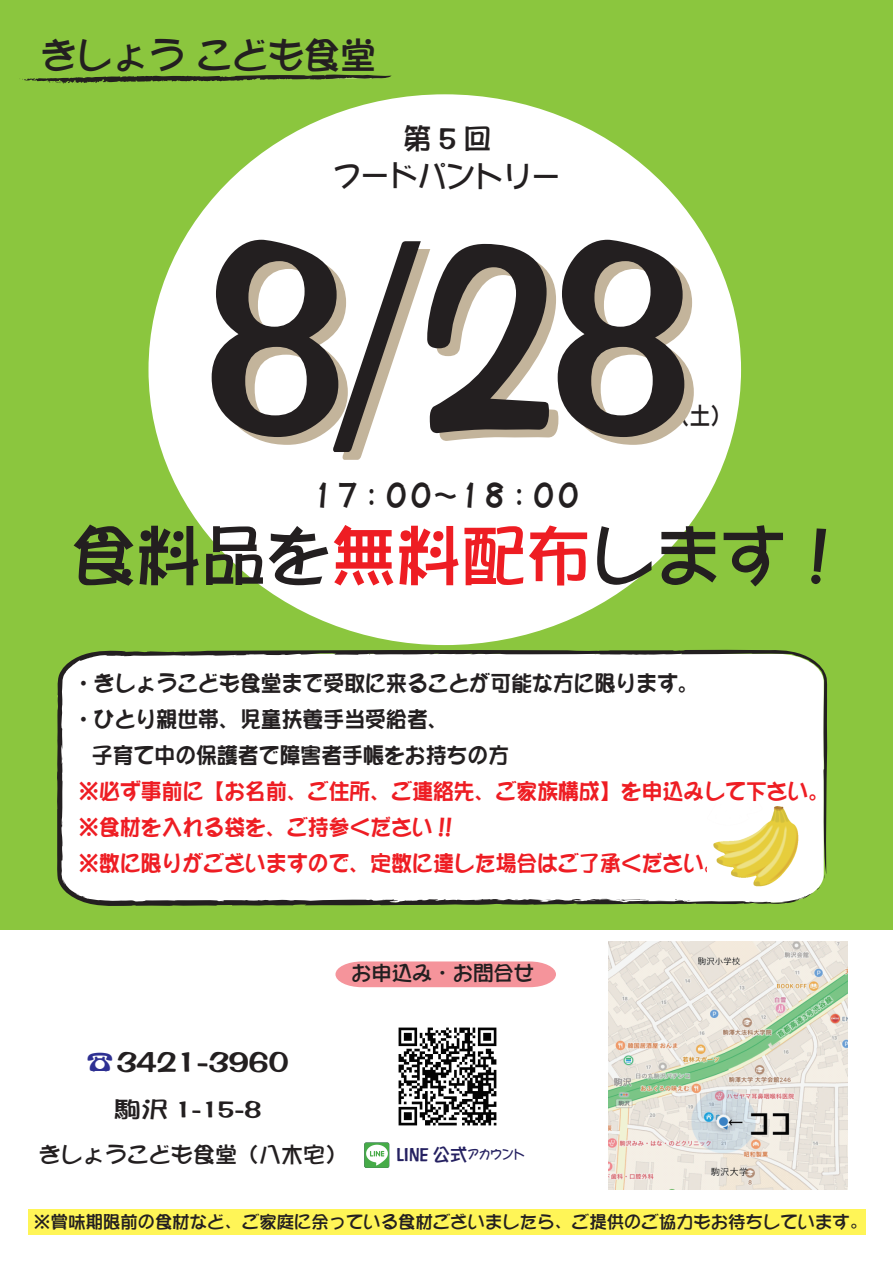
<style>
.page{position:relative;width:893px;height:1263px;background:#fff}
.page>*{position:absolute;margin:0;border:0;box-sizing:border-box;transform-origin:0 0}
.t1{font:251.55px "DFPPOP1 SB WINP RKSJ H";color:#231f20;scale:.88 1}
.t2{font:65.4px "DFPPOP1 SB WINP RKSJ H";color:#231f20}
.t3{font:36px "DFPPOP1 SB WINP RKSJ H";color:#231f20}
.t4{font:29.25px "DFPPOP1 SB WINP RKSJ H";color:#231f20;scale:.84 1}
.t5{font:28.5px/37.2px "DFPPOP1 SB WINP RKSJ H";color:#231f20;text-align:center}
.t6{font:27px "DFPPOP1 SB WINP RKSJ H";color:#231f20;scale:1.22 1}
.t7{font:24.3px "DFPPOP1 SB WINP RKSJ H";color:#231f20;scale:.84 1}
.t8{font:22.05px "DFPPOP1 SB WINP RKSJ H";color:#231f20;scale:1.22 1}
.t9{font:21.9px/36px "DFPOP1 W9 WINP RKSJ H";color:#ee1d23;scale:.95 1}
.t10{font:21.9px "DFPOP1 W9 WINP RKSJ H";color:#231f20;scale:.95 1}
.t11{font:21.6px "DFPPOP1 SB WINP RKSJ H";color:#231f20}
.t12{font:20.1px "DFPPOP1 SB WINP RKSJ H";color:#231f20}
.t13{font:18px "DFPPOP1 SB WINP RKSJ H";color:#252161;scale:.96 1}
.t14{font:17.25px "DFPPOP1 SB WINP RKSJ H";color:#231f20}
.s1{color:#ee1d23}
.s2{font-family:"Meiryo";font-size:25.5px;color:#2e3092}
.s3{font-size:12px}
</style>
<div class="page">
<div style="left:0;top:0;width:893px;height:930px;background:#8bc63e"></div>
<img style="left:609px;top:942px;width:238px;height:248px">
<div style="left:57px;top:650px;width:770px;height:256px;background:#fff"></div>
<svg style="left:815px;top:872px;width:10px;height:20px"></svg>
<svg style="left:655px;top:900px;width:12px;height:1px"></svg>
<div style="left:148px;top:94px;width:593px;height:551px;background:#fff;border-radius:50%"></div>
<svg style="left:19px;top:74px;width:373px;height:10px"></svg>
<svg style="left:335px;top:961px;width:221px;height:26px;background:#f59ba1"></svg>
<div style="left:28px;top:1209px;width:838px;height:26px;background:#fff557"></div>
<img style="left:364px;top:1142px;width:25px;height:26px">
<img style="left:707px;top:803px;width:94px;height:86px">
<img style="left:398px;top:1027px;width:99px;height:99px">
<h3 class="t3" style="left:41px;top:37px;width:337px">きしょう こども食堂</h3>
<h3 class="t5" style="left:332px;top:122px;width:230px">第5回<br>フードパントリー</h3>
<h1 class="t1" style="left:206px;top:211px;width:546px">8/28</h1>
<p class="t7" style="left:669px;top:404px;width:74px">（土）</p>
<h3 class="t4" style="left:310px;top:481px;width:323px">１７：００～１８：００</h3>
<h2 class="t2" style="left:71px;top:523px;width:781px">食料品を<span class="s1">無料配布</span>します！</h2>
<p class="t10" style="left:73px;top:672px;width:660px">・きしょうこども食堂まで受取に来ることが可能な方に限ります。</p>
<p class="t10" style="left:73px;top:708px;width:397px">・ひとり親世帯、児童扶養手当受給者、</p>
<p class="t10" style="left:92px;top:744px;width:441px">子育て中の保護者で障害者手帳をお持ちの方</p>
<p class="t9" style="left:78px;top:773px;width:792px">※必ず事前に【お名前、ご住所、ご連絡先、ご家族構成】を申込みして下さい。※食材を入れる袋を、ご持参ください !!<br>※数に限りがございますので、定数に達した場合はご了承ください。</p>
<p class="t12" style="left:351px;top:963px;width:185px">お申込み・お問合せ</p>
<p class="t6" style="left:87px;top:1049px;width:167px"><span class="s2">☎</span>3421-3960</p>
<p class="t8" style="left:114px;top:1098px;width:122px">駒沢 1-15-8</p>
<p class="t11" style="left:39px;top:1143px;width:310px">きしょうこども食堂（八木宅）</p>
<p class="t13" style="left:396px;top:1146px;width:136px">LINE 公式<span class="s3">アカウント</span></p>
<p class="t14" style="left:34px;top:1213px;width:835px">※賞味期限前の食材など、ご家庭に余っている食材ございましたら、ご提供のご協力もお待ちしています。</p>
</div>
